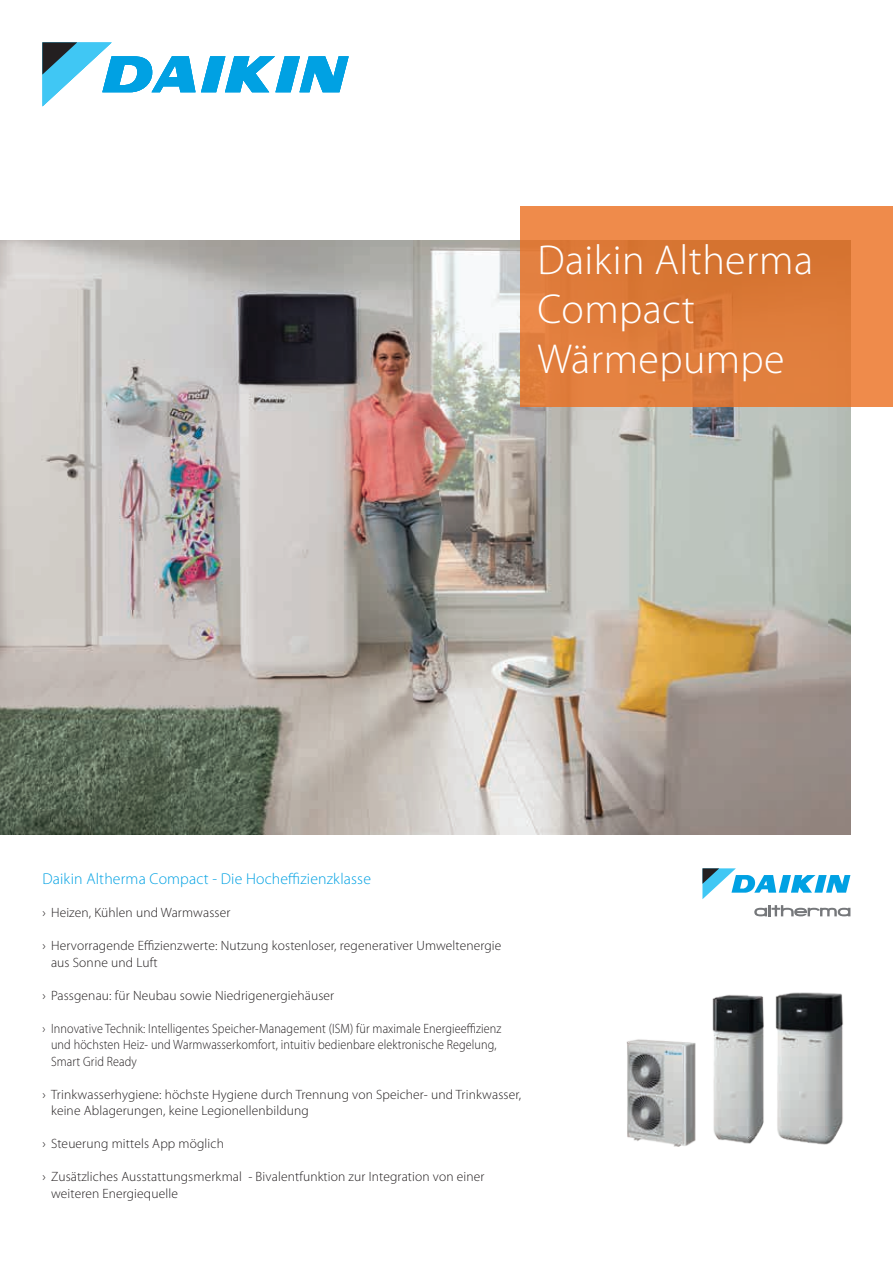
<style>
.page{position:relative;width:893px;height:1263px;background:#fff}
.page>*{position:absolute;margin:0;border:0;box-sizing:border-box;transform-origin:0 0}
.t1{font:300 42px/49.5px "Myriad Pro";letter-spacing:.01em;color:#fff}
.t2{font:300 15.75px "Myriad Pro";letter-spacing:.01em;color:#00a1e3}
.t3{font:300 13.5px/16.5px "Myriad Pro";letter-spacing:.01em;color:#231f20}
.t4{font:300 13.5px/16.5px "Myriad Pro";letter-spacing:.01em;color:#231f20;scale:.9 1}
</style>
<div class="page">
<svg style="left:43px;top:43px;width:306px;height:63px"></svg>
<svg style="left:702px;top:868px;width:148px;height:31px"></svg>
<svg style="left:754px;top:905px;width:96px;height:11px"></svg>
<img style="left:0;top:241px;width:850px;height:593px">
<svg style="left:520px;top:207px;width:373px;height:200px;background:#e17f3e"></svg>
<img style="left:712px;top:992px;width:131px;height:153px">
<img style="left:626px;top:1039px;width:70px;height:108px">
<h1 class="t1" style="left:537px;top:235px;width:277px">Daikin Altherma<br>Compact<br>Wärmepumpe</h1>
<p class="t2" style="left:43px;top:870px;width:330px">Daikin Altherma Compact - Die Hocheffizienzklasse</p>
<p class="t3" style="left:43px;top:904px;width:189px">› Heizen, Kühlen und Warmwasser</p>
<p class="t3" style="left:51px;top:937px;width:452px;text-indent:-9px">› Hervorragende Effizienzwerte: Nutzung kostenloser, regenerativer Umweltenergie aus Sonne und Luft</p>
<p class="t3" style="left:43px;top:987px;width:293px">› Passgenau: für Neubau sowie Niedrigenergiehäuser</p>
<p class="t4" style="left:51px;top:1020px;width:502px;text-indent:-9px">› Innovative Technik: Intelligentes Speicher-Management (ISM) für maximale Energieeffizienz und höchsten Heiz- und Warmwasserkomfort, intuitiv bedienbare elektronische Regelung,<br>Smart Grid Ready</p>
<p class="t3" style="left:51px;top:1086px;width:472px;text-indent:-9px">› Trinkwasserhygiene: höchste Hygiene durch Trennung von Speicher- und Trinkwasser, keine Ablagerungen, keine Legionellenbildung</p>
<p class="t3" style="left:43px;top:1135px;width:183px">› Steuerung mittels App möglich</p>
<p class="t3" style="left:51px;top:1168px;width:435px;text-indent:-9px">› Zusätzliches Ausstattungsmerkmal - Bivalentfunktion zur Integration von einer weiteren Energiequelle</p>
</div>
